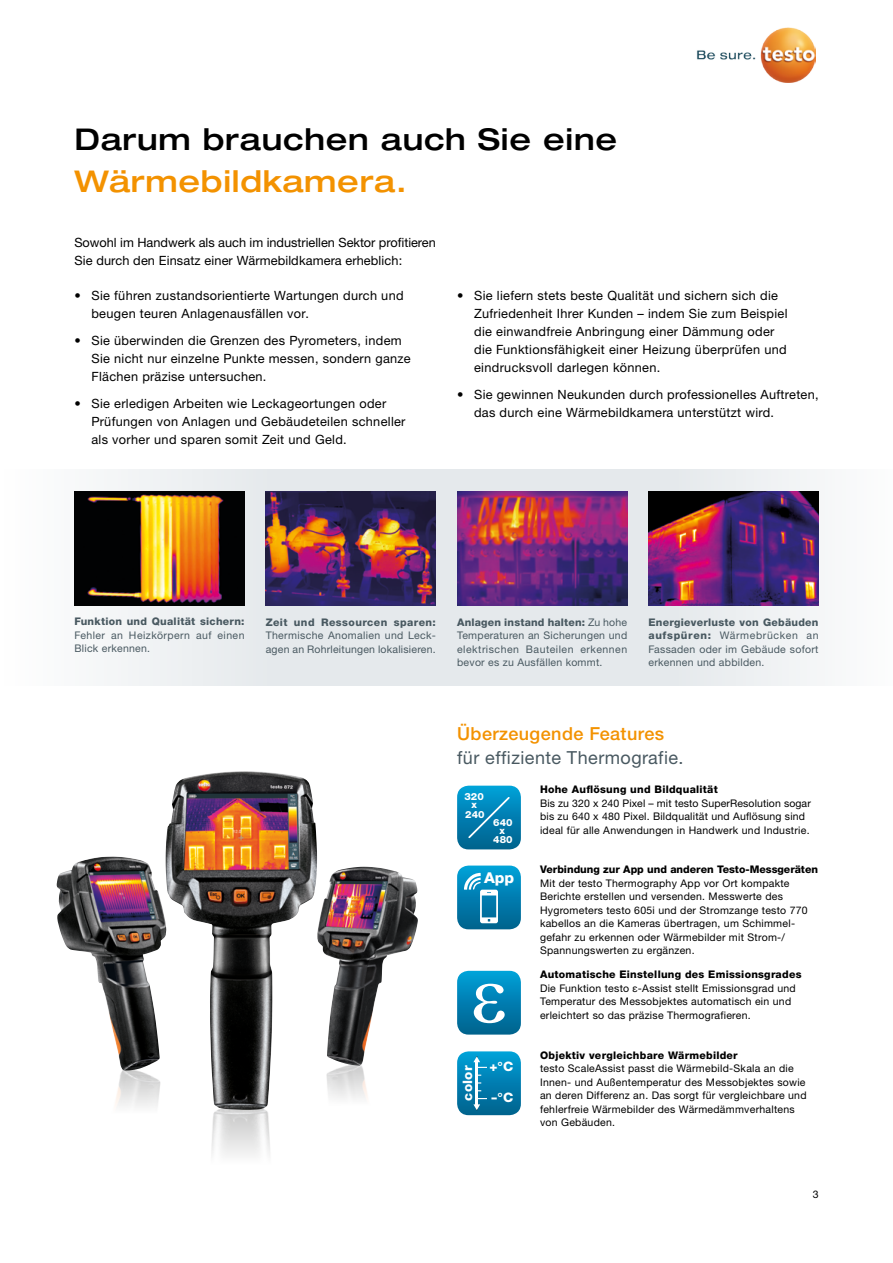
<style>
.page{position:relative;width:893px;height:1263px;background:#fff}
.page>*{position:absolute;margin:0;border:0;box-sizing:border-box;transform-origin:0 0}
.t1{font:500 expanded 30px "Helvetica Neue LTW1 G";letter-spacing:.025em;color:#000}
.t2{font:500 expanded 30px "Helvetica Neue LTW1 G";letter-spacing:.025em;color:#f39200}
.t3{font:18px "Helvetica Neue LTW1 G";letter-spacing:.025em;color:#495961}
.t4{font:500 18px "Helvetica Neue LTW1 G";letter-spacing:.025em;color:#f39200}
.t5{font:800 15px "Helvetica Neue LTW1 G";color:#fff}
.t6{font:800 13.05px "Helvetica Neue LTW1 G";letter-spacing:.025em;color:#fff}
.t7{font:800 13.05px "Helvetica Neue LTW1 G";letter-spacing:.025em;color:#fff;scale:1.3 1}
.t8{font:12.75px/18px "Helvetica Neue LTW1 G";letter-spacing:.025em;color:#000}
.t9{font:12.75px/18px "Helvetica Neue LTW1 G";color:#000}
.t10{font:10.5px/13.5px "Helvetica Neue LTW1 G";letter-spacing:.025em;color:#000}
.t11{font:10.5px/13.5px "Helvetica Neue LTW1 G";letter-spacing:.025em;color:#495961}
.t12{font:800 10.5px "Helvetica Neue LTW1 G";letter-spacing:.025em;color:#000}
.t13{font:800 10.5px "Helvetica Neue LTW1 G";letter-spacing:.025em;color:#495961}
.t14{font:800 10.5px "Helvetica Neue LTW1 G";color:#000}
.t15{font:800 9.9px/7.9px "Helvetica Neue LTW1 G";color:#fff;text-align:center}
.s1{font-weight:800}
</style>
<div class="page">
<img style="left:326px;top:1065px;width:41px;height:34px">
<img style="left:211px;top:1110px;width:59px;height:46px">
<img style="left:115px;top:1071px;width:46px;height:36px">
<svg style="left:107px;top:470px;width:710px;height:216px;fill:#e5e9ec"></svg>
<img style="left:317px;top:867px;width:101px;height:198px">
<img style="left:166px;top:772px;width:151px;height:338px">
<img style="left:57px;top:857px;width:109px;height:214px">
<img style="left:648px;top:491px;width:171px;height:115px">
<img style="left:266px;top:491px;width:170px;height:115px">
<img style="left:457px;top:491px;width:170px;height:115px">
<img style="left:74px;top:491px;width:170px;height:115px">
<img style="left:697px;top:28px;width:118px;height:55px">
<svg style="left:457px;top:786px;width:64px;height:63px;background:#0d86b5"></svg>
<svg style="left:457px;top:865px;width:64px;height:64px;background:#2291bc"></svg>
<svg style="left:457px;top:971px;width:64px;height:63px;background:#2392bd"></svg>
<svg style="left:457px;top:1051px;width:64px;height:64px;background:#158ab8"></svg>
<h1 class="t1" style="left:74px;top:120px;width:544px">Darum brauchen auch Sie eine</h1>
<h1 class="t2" style="left:74px;top:162px;width:334px">Wärmebildkamera.</h1>
<p class="t9" style="left:74px;top:234px;width:363px">Sowohl im Handwerk als auch im industriellen Sektor profitieren<br>Sie durch den Einsatz einer Wärmebildkamera erheblich:</p>
<p class="t8" style="left:91px;top:286px;width:314px;text-indent:-17px">• Sie führen zustandsorientierte Wartungen durch und beugen teuren Anlagenausfällen vor.</p>
<p class="t8" style="left:91px;top:331px;width:321px;text-indent:-17px">• Sie überwinden die Grenzen des Pyrometers, indem<br>Sie nicht nur einzelne Punkte messen, sondern ganze<br>Flächen präzise untersuchen.</p>
<p class="t8" style="left:91px;top:394px;width:316px;text-indent:-17px">• Sie erledigen Arbeiten wie Leckageortungen oder<br>Prüfungen von Anlagen und Gebäudeteilen schneller als vorher und sparen somit Zeit und Geld.</p>
<p class="t8" style="left:474px;top:286px;width:315px;text-indent:-17px">• Sie liefern stets beste Qualität und sichern sich die Zufriedenheit Ihrer Kunden – indem Sie zum Beispiel die einwandfreie Anbringung einer Dämmung oder die Funktionsfähigkeit einer Heizung überprüfen und eindrucksvoll darlegen können.</p>
<p class="t8" style="left:474px;top:385px;width:346px;text-indent:-17px">• Sie gewinnen Neukunden durch professionelles Auftreten, das durch eine Wärmebildkamera unterstützt wird.</p>
<p class="t13" style="left:74px;top:615px;width:172px">Funktion und Qualität sichern:</p>
<p class="t11" style="left:74px;top:628px;width:172px">Fehler an Heizkörpern auf einen<br>Blick erkennen.</p>
<p class="t13" style="left:266px;top:615px;width:172px">Zeit und Ressourcen sparen:</p>
<p class="t11" style="left:266px;top:628px;width:171px">Thermische Anomalien und Leck&shy;agen an Rohrleitungen lokalisieren.</p>
<p class="t11" style="left:457px;top:615px;width:172px;text-align:justify"><span class="s1">Anlagen instand halten:</span> Zu hohe Temperaturen an Sicherungen und elektrischen Bauteilen erkennen bevor es zu Ausfällen kommt.</p>
<p class="t11" style="left:648px;top:615px;width:172px;text-align:justify"><span class="s1">Energieverluste von Gebäuden aufspüren:</span> Wärmebrücken an Fassaden oder im Gebäude sofort erkennen und abbilden.</p>
<h2 class="t4" style="left:457px;top:723px;width:209px">Überzeugende Features</h2>
<h2 class="t3" style="left:457px;top:747px;width:228px">für effiziente Thermografie.</h2>
<p class="t15" style="left:464px;top:793px;width:21px">320 x</p>
<p class="t15" style="left:465px;top:810px;width:21px">240</p>
<p class="t15" style="left:493px;top:819px;width:21px">640 x</p>
<p class="t15" style="left:493px;top:836px;width:21px">480</p>
<h3 class="t5" style="left:484px;top:869px;width:32px">App</h3>
<p class="t6" style="left:460px;top:1101px;width:37px;rotate:-90deg">color</p>
<p class="t6" style="left:490px;top:1058px;width:25px">+°C</p>
<p class="t7" style="left:491px;top:1089px;width:19px">-°C</p>
<p class="t12" style="left:540px;top:783px;width:179px">Hohe Auflösung und Bildqualität</p>
<p class="t10" style="left:540px;top:796px;width:272px">Bis zu 320 x 240 Pixel – mit testo SuperResolution sogar bis zu 640 x 480 Pixel. Bildqualität und Auflösung sind ideal für alle Anwendungen in Handwerk und Industrie.</p>
<p class="t14" style="left:540px;top:863px;width:279px">Verbindung zur App und anderen Testo-Messgeräten</p>
<p class="t10" style="left:540px;top:876px;width:269px">Mit der testo Thermography App vor Ort kompakte Berichte erstellen und versenden. Messwerte des Hygrometers testo 605i und der Stromzange testo 770 kabellos an die Kameras übertragen, um Schimmel&shy;gefahr zu erkennen oder Wärmebilder mit Strom-/ Spannungswerten zu ergänzen.</p>
<p class="t12" style="left:540px;top:968px;width:263px">Automatische Einstellung des Emissionsgrades</p>
<p class="t10" style="left:540px;top:981px;width:257px">Die Funktion testo ε-Assist stellt Emissionsgrad und<br>Temperatur des Messobjektes automatisch ein und erleichtert so das präzise Thermografieren.</p>
<p class="t12" style="left:540px;top:1049px;width:199px">Objektiv vergleichbare Wärmebilder</p>
<p class="t10" style="left:540px;top:1062px;width:268px">testo ScaleAssist passt die Wärmebild-Skala an die Innen- und Außentemperatur des Messobjektes sowie an deren Differenz an. Das sorgt für vergleichbare und fehlerfreie Wärmebilder des Wärmedämmverhaltens von Gebäuden.</p>
<p class="t10" style="left:813px;top:1187px;width:7px">3</p>
</div>
